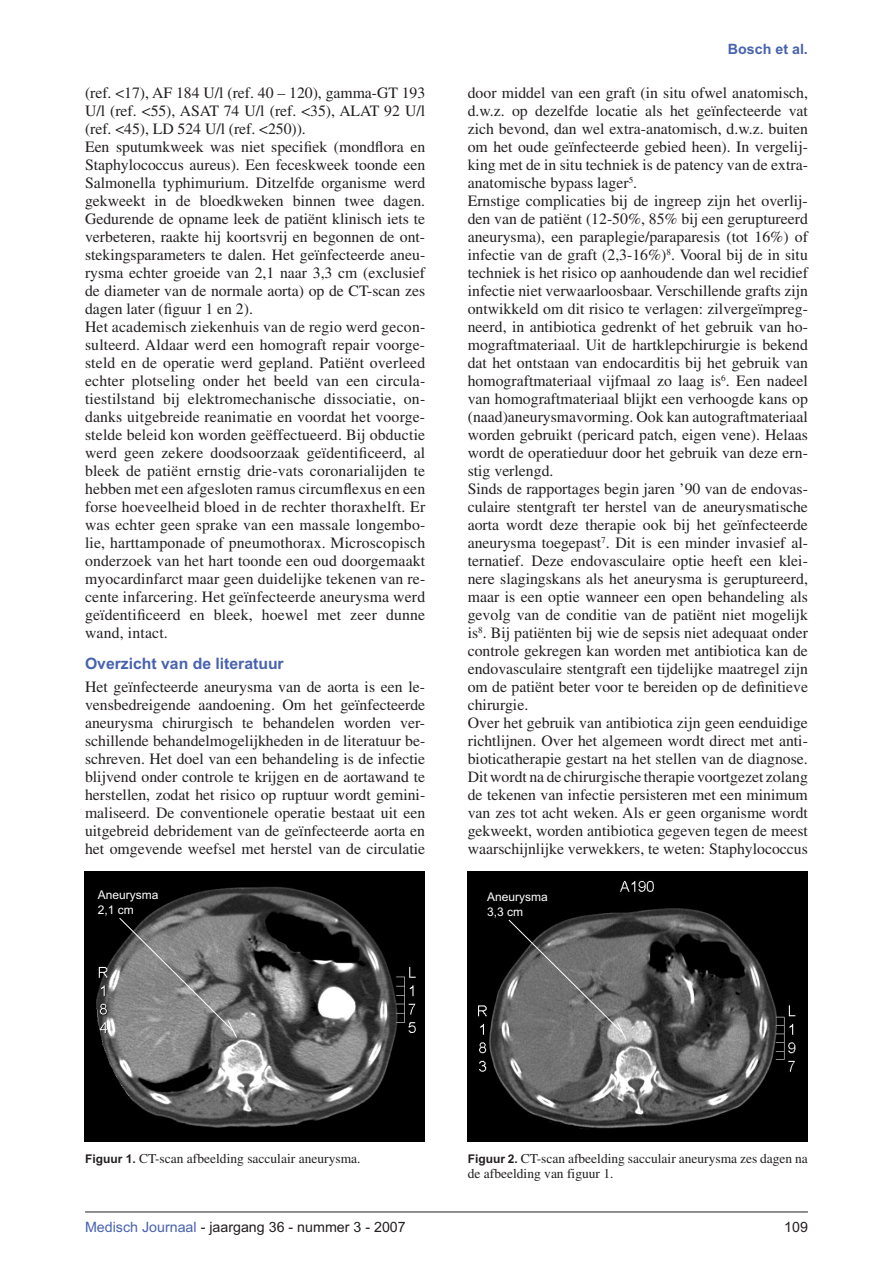
<style>
.page{position:relative;width:893px;height:1263px;background:#fff}
.page>*{position:absolute;margin:0;border:0;box-sizing:border-box;transform-origin:0 0}
.t1{font:15.75px/18px "Times";color:#231f20}
.t2{font:700 15.75px "Arial";color:#4863ae}
.t3{font:14.25px "Arial";color:#231f20}
.t4{font:700 14.25px "Arial";color:#4863ae}
.t5{font:13.5px/15px "Times";color:#231f20}
.t6{font:12px/14.4px "Arial";color:#fff}
.s1{font-family:"Arial";font-weight:700;font-size:12px}
.s2{color:#4863ae}
</style>
<div class="page">
<hr style="left:85px;top:1212px;width:723px;height:1px;background:#231f20">
<img style="left:468px;top:872px;width:340px;height:270px">
<img style="left:85px;top:872px;width:340px;height:270px">
<svg style="left:119px;top:917px;width:119px;height:121px;background:#828282"></svg>
<svg style="left:508px;top:919px;width:119px;height:121px;background:#676767"></svg>
<p class="t1" style="left:85px;top:83px;width:342px">(ref. &lt;17), AF 184 U/l (ref. 40 – 120), gamma-GT 193<br>U/l (ref. &lt;55), ASAT 74 U/l (ref. &lt;35), ALAT 92 U/l (ref. &lt;45), LD 524 U/l (ref. &lt;250)).<br>Een sputumkweek was niet specifiek (mondflora en Staphylococcus aureus). Een feceskweek toonde een Salmonella typhimurium. Ditzelfde organisme werd gekweekt in de bloedkweken binnen twee dagen.<br>Gedurende de opname leek de patiënt klinisch iets te verbeteren, raakte hij koortsvrij en begonnen de ont&shy;stekingsparameters te dalen. Het geïnfecteerde aneu&shy;rysma echter groeide van 2,1 naar 3,3 cm (exclusief de diameter van de normale aorta) op de CT-scan zes dagen later (figuur 1 en 2).<br>Het academisch ziekenhuis van de regio werd gecon&shy;sulteerd. Aldaar werd een homograft repair voorge&shy;steld en de operatie werd gepland. Patiënt overleed echter plotseling onder het beeld van een circula&shy;tiestilstand bij elektromechanische dissociatie, on&shy;danks uitgebreide reanimatie en voordat het voorge&shy;stelde beleid kon worden geëffectueerd. Bij obductie werd geen zekere doodsoorzaak geïdentificeerd, al bleek de patiënt ernstig drie-vats coronarialijden te hebben met een afgesloten ramus circumflexus en een forse hoeveelheid bloed in de rechter thoraxhelft. Er was echter geen sprake van een massale longembo&shy;lie, harttamponade of pneumothorax. Microscopisch onderzoek van het hart toonde een oud doorgemaakt myocardinfarct maar geen duidelijke tekenen van re&shy;cente infarcering. Het geïnfecteerde aneurysma werd geïdentificeerd en bleek, hoewel met zeer dunne wand, intact.</p>
<p class="t2" style="left:85px;top:655px;width:200px">Overzicht van de literatuur</p>
<p class="t1" style="left:85px;top:678px;width:342px;text-align:justify">Het geïnfecteerde aneurysma van de aorta is een le&shy;vensbedreigende aandoening. Om het geïnfecteerde aneurysma chirurgisch te behandelen worden ver&shy;schillende behandelmogelijkheden in de literatuur be&shy;schreven. Het doel van een behandeling is de infectie blijvend onder controle te krijgen en de aortawand te herstellen, zodat het risico op ruptuur wordt gemini&shy;maliseerd. De conventionele operatie bestaat uit een uitgebreid debridement van de geïnfecteerde aorta en het omgevende weefsel met herstel van de circulatie</p>
<p class="t4" style="left:728px;top:41px;width:81px">Bosch et al.</p>
<p class="t1" style="left:468px;top:84px;width:342px">door middel van een graft (in situ ofwel anatomisch, d.w.z. op dezelfde locatie als het geïnfecteerde vat zich bevond, dan wel extra-anatomisch, d.w.z. buiten om het oude geïnfecteerde gebied heen). In vergelij&shy;king met de in situ techniek is de patency van de extra&shy;anatomische bypass lager<sup>5</sup>.<br>Ernstige complicaties bij de ingreep zijn het overlij&shy;den van de patiënt (12-50%, 85% bij een geruptureerd aneurysma), een paraplegie/paraparesis (tot 16%) of infectie van de graft (2,3-16%)<sup>8</sup>. Vooral bij de in situ techniek is het risico op aanhoudende dan wel recidief infectie niet verwaarloosbaar. Verschillende grafts zijn ontwikkeld om dit risico te verlagen: zilvergeïmpreg&shy;neerd, in antibiotica gedrenkt of het gebruik van ho&shy;mograftmateriaal. Uit de hartklepchirurgie is bekend dat het ontstaan van endocarditis bij het gebruik van homograftmateriaal vijfmaal zo laag is<sup>6</sup>. Een nadeel van homograftmateriaal blijkt een verhoogde kans op (naad)aneurysmavorming. Ook kan autograftmateriaal worden gebruikt (pericard patch, eigen vene). Helaas wordt de operatieduur door het gebruik van deze ern&shy;stig verlengd.<br>Sinds de rapportages begin jaren ’90 van de endovas&shy;culaire stentgraft ter herstel van de aneurysmatische aorta wordt deze therapie ook bij het geïnfecteerde aneurysma toegepast<sup>7</sup>. Dit is een minder invasief al&shy;ternatief. Deze endovasculaire optie heeft een klei&shy;nere slagingskans als het aneurysma is geruptureerd, maar is een optie wanneer een open behandeling als gevolg van de conditie van de patiënt niet mogelijk is<sup>8</sup>. Bij patiënten bij wie de sepsis niet adequaat onder controle gekregen kan worden met antibiotica kan de endovasculaire stentgraft een tijdelijke maatregel zijn om de patiënt beter voor te bereiden op de definitieve chirurgie.<br>Over het gebruik van antibiotica zijn geen eenduidige richtlijnen. Over het algemeen wordt direct met anti&shy;bioticatherapie gestart na het stellen van de diagnose.<br>Dit wordt na de chirurgische therapie voortgezet zolang de tekenen van infectie persisteren met een minimum van zes tot acht weken. Als er geen organisme wordt gekweekt, worden antibiotica gegeven tegen de meest waarschijnlijke verwekkers, te weten: Staphylococcus</p>
<p class="t6" style="left:98px;top:888px;width:62px">Aneurysma<br>2,1 cm</p>
<p class="t6" style="left:487px;top:890px;width:62px">Aneurysma<br>3,3 cm</p>
<p class="t5" style="left:85px;top:1151px;width:277px"><span class="s1">Figuur 1.</span> CT-scan afbeelding sacculair aneurysma.</p>
<p class="t5" style="left:468px;top:1151px;width:342px"><span class="s1">Figuur 2.</span> CT-scan afbeelding sacculair aneurysma zes dagen na de afbeelding van figuur 1.</p>
<p class="t3" style="left:85px;top:1219px;width:322px"><span class="s2">Medisch Journaal</span> - jaargang 36 - nummer 3 - 2007</p>
<p class="t3" style="left:784px;top:1219px;width:25px">109</p>
</div>
